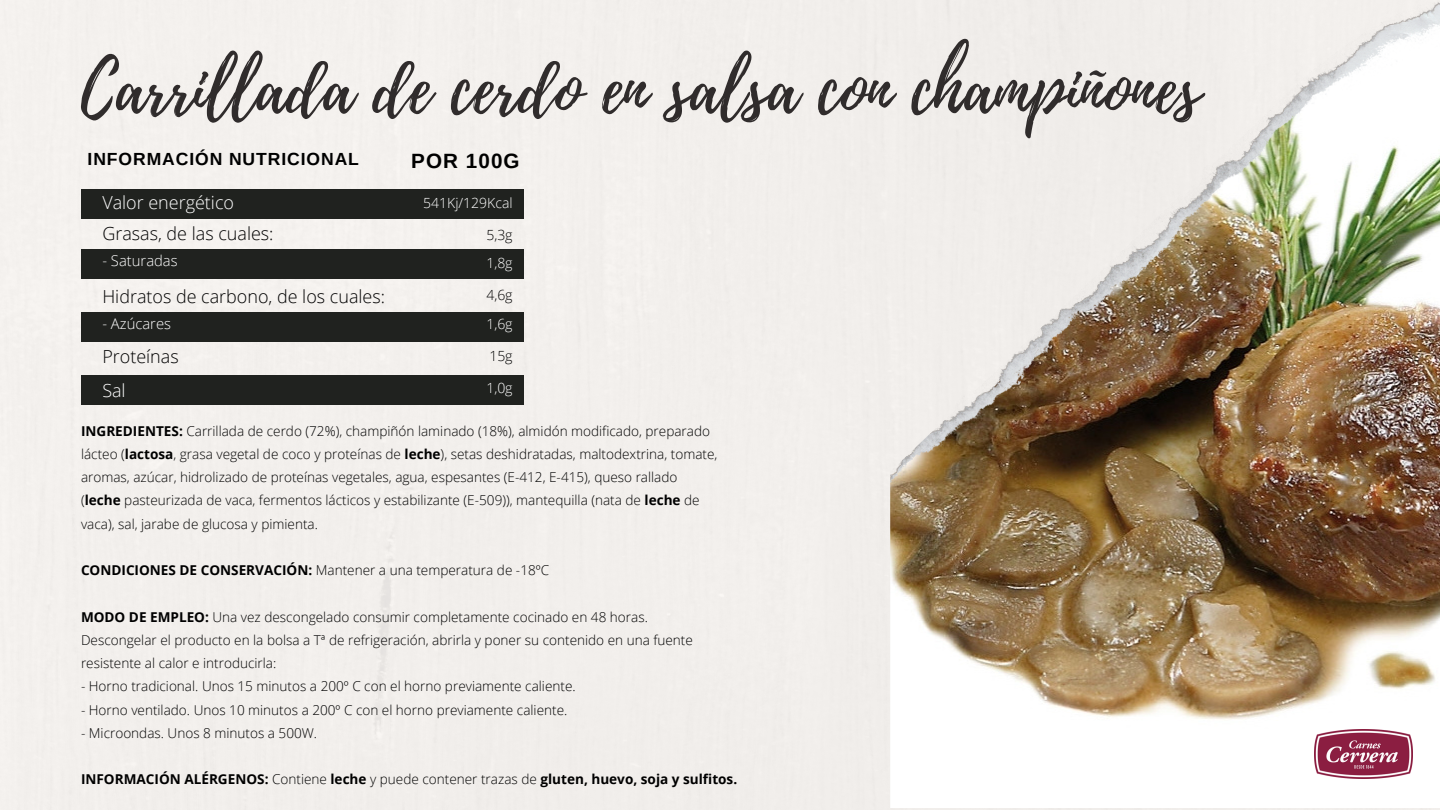
<style>
.page{position:relative;width:1440px;height:810px;background:#f2efec}
.page>*{position:absolute;margin:0;border:0;box-sizing:border-box;transform-origin:0 0}
.t1{font:70px "Playlist Script";color:#302c2c}
.t2{font:700 20.6px "Arimo";letter-spacing:.05em;color:#000}
.t3{font:300 18px "Open Sans";color:#000}
.t4{font:300 18px "Open Sans";color:#fff}
.t5{font:700 17.5px "Arimo";letter-spacing:.05em;color:#000}
.t6{font:300 14.8px "Open Sans";color:#fff}
.t7{font:300 14px "Open Sans";color:#fff}
.t8{font:300 14px "Open Sans";color:#000}
.t9{font:300 13.6px "Open Sans";color:#000}
.t10{font:700 13.6px "Open Sans";color:#000}
.s1{font-weight:700}
.s2{font-weight:300}
</style>
<div class="page">
<img style="left:890px;top:540px;width:550px;height:268px">
<img style="left:890px;top:0;width:550px;height:540px">
<div style="left:81px;top:189px;width:442px;height:29px;background:#20221f"></div>
<div style="left:81px;top:376px;width:442px;height:29px;background:#20221f"></div>
<div style="left:81px;top:312px;width:442px;height:30px;background:#20221f"></div>
<div style="left:81px;top:249px;width:442px;height:29px;background:#20221f"></div>
<img style="left:1314px;top:729px;width:99px;height:50px">
<p class="t1" style="left:81px;top:39px;width:1121px">Carrillada de cerdo en salsa con champiñones</p>
<p class="t5" style="left:88px;top:149px;width:273px">INFORMACIÓN NUTRICIONAL</p>
<p class="t4" style="left:102px;top:190px;width:133px">Valor energético</p>
<p class="t2" style="left:411px;top:149px;width:110px">POR 100G</p>
<p class="t7" style="left:423px;top:193px;width:91px">541Kj/129Kcal</p>
<p class="t3" style="left:102px;top:220px;width:173px">Grasas, de las cuales:</p>
<p class="t8" style="left:486px;top:225px;width:28px">5,3g</p>
<p class="t6" style="left:102px;top:251px;width:77px">- Saturadas</p>
<p class="t7" style="left:486px;top:253px;width:28px">1,8g</p>
<p class="t3" style="left:102px;top:284px;width:284px">Hidratos de carbono, de los cuales:</p>
<p class="t8" style="left:486px;top:285px;width:28px">4,6g</p>
<p class="t6" style="left:102px;top:313px;width:70px">- Azúcares</p>
<p class="t7" style="left:486px;top:314px;width:28px">1,6g</p>
<p class="t3" style="left:102px;top:344px;width:78px">Proteínas</p>
<p class="t8" style="left:489px;top:346px;width:25px">15g</p>
<p class="t4" style="left:102px;top:377px;width:25px">Sal</p>
<p class="t7" style="left:486px;top:378px;width:28px">1,0g</p>
<p class="t9" style="left:81px;top:421px;width:631px"><span class="s1">INGREDIENTES:</span> Carrillada de cerdo (72%), champiñón laminado (18%), almidón modificado, preparado</p>
<p class="t9" style="left:81px;top:444px;width:638px">lácteo (<span class="s1">lactosa</span>, grasa vegetal de coco y proteínas de <span class="s1">leche</span>), setas deshidratadas, maltodextrina, tomate,</p>
<p class="t9" style="left:81px;top:468px;width:598px">aromas, azúcar, hidrolizado de proteínas vegetales, agua, espesantes (E-412, E-415), queso rallado</p>
<p class="t9" style="left:81px;top:491px;width:620px">(<span class="s1">leche</span> pasteurizada de vaca, fermentos lácticos y estabilizante (E-509)), mantequilla (nata de <span class="s1">leche</span> de</p>
<p class="t9" style="left:81px;top:514px;width:238px">vaca), sal, jarabe de glucosa y pimienta.</p>
<p class="t9" style="left:81px;top:561px;width:470px"><span class="s1">CONDICIONES DE CONSERVACIÓN:</span> Mantener a una temperatura de -18ºC</p>
<p class="t9" style="left:81px;top:607px;width:568px"><span class="s1">MODO DE EMPLEO:</span> Una vez descongelado consumir completamente cocinado en 48 horas.</p>
<p class="t9" style="left:81px;top:630px;width:613px">Descongelar el producto en la bolsa a Tª de refrigeración, abrirla y poner su contenido en una fuente</p>
<p class="t9" style="left:81px;top:654px;width:197px">resistente al calor e introducirla:</p>
<p class="t9" style="left:81px;top:677px;width:496px">- Horno tradicional. Unos 15 minutos a 200º C con el horno previamente caliente.</p>
<p class="t9" style="left:81px;top:700px;width:488px">- Horno ventilado. Unos 10 minutos a 200º C con el horno previamente caliente.</p>
<p class="t9" style="left:81px;top:723px;width:238px">- Microondas. Unos 8 minutos a 500W.</p>
<p class="t10" style="left:81px;top:770px;width:658px">INFORMACIÓN ALÉRGENOS: <span class="s2">Contiene</span> leche <span class="s2">y puede contener trazas de</span> gluten, huevo, soja y sulfitos.</p>
</div>
